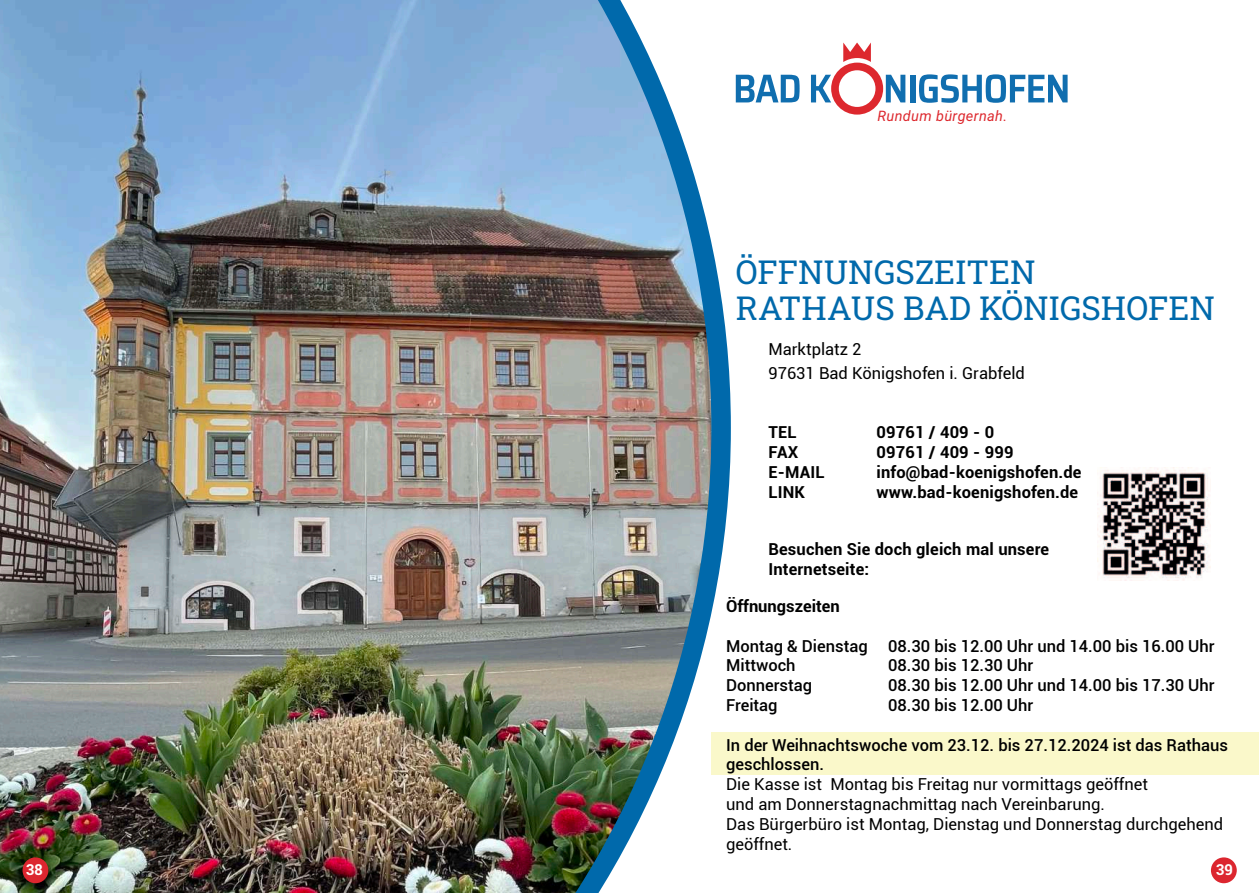
<style>
.page{position:relative;width:1259px;height:893px;background:#fff}
.page>*{position:absolute;margin:0;border:0;box-sizing:border-box;transform-origin:0 0}
.t1{font:33px/36px "Roboto Slab";color:#0069ab}
.t2{font:500 16.5px/19.8px "Roboto";color:#000001}
.t3{font:16.5px/19.8px "Roboto";color:#000}
.t4{font:700 16.5px/19.8px "Roboto";letter-spacing:.01em;color:#000}
.t5{font:700 15px "Roboto Slab";color:#fff}
.t6{font:italic 14.4px "Roboto";letter-spacing:.025em;color:#dd282e}
</style>
<div class="page">
<div style="left:711px;top:732px;width:548px;height:43px;background:#faf8ca"></div>
<img style="left:0;top:0;width:731px;height:893px">
<img style="left:1097px;top:468px;width:113px;height:112px">
<svg style="left:736px;top:75px;width:63px;height:27px"></svg>
<div style="left:910px;top:75px;width:5px;height:27px;background:#106eaf"></div>
<svg style="left:919px;top:74px;width:148px;height:29px"></svg>
<svg style="left:811px;top:43px;width:94px;height:72px"></svg>
<div style="left:23px;top:857px;width:25px;height:26px;background:#dc262f;border-radius:50%"></div>
<div style="left:1211px;top:857px;width:25px;height:26px;background:#dc262f;border-radius:50%"></div>
<p class="t6" style="left:877px;top:110px;width:131px">Rundum bürgernah.</p>
<h1 class="t1" style="left:736px;top:257px;width:481px">ÖFFNUNGSZEITEN<br>RATHAUS BAD KÖNIGSHOFEN</h1>
<p class="t3" style="left:768px;top:338px;width:258px;line-height:24px">Marktplatz 2<br>97631 Bad Königshofen i. Grabfeld</p>
<p class="t4" style="left:768px;top:423px;width:30px">TEL</p>
<p class="t4" style="left:876px;top:423px;width:119px">09761 / 409 - 0</p>
<p class="t4" style="left:768px;top:443px;width:32px">FAX</p>
<p class="t4" style="left:876px;top:443px;width:139px">09761 / 409 - 999</p>
<p class="t4" style="left:768px;top:463px;width:58px">E-MAIL</p>
<p class="t4" style="left:876px;top:463px;width:207px">info@bad-koenigshofen.de</p>
<p class="t4" style="left:768px;top:483px;width:38px">LINK</p>
<p class="t4" style="left:876px;top:483px;width:203px">www.bad-koenigshofen.de</p>
<p class="t4" style="left:768px;top:541px;width:282px">Besuchen Sie doch gleich mal unsere<br>Internetseite:</p>
<p class="t4" style="left:726px;top:597px;width:115px">Öffnungszeiten</p>
<p class="t2" style="left:726px;top:637px;width:490px">Montag &amp; Dienstag 08.30 bis 12.00 Uhr und 14.00 bis 16.00 Uhr<br>Mittwoch</p>
<p class="t2" style="left:888px;top:657px;width:147px">08.30 bis 12.30 Uhr</p>
<p class="t2" style="left:726px;top:677px;width:88px">Donnerstag</p>
<p class="t2" style="left:888px;top:677px;width:328px">08.30 bis 12.00 Uhr und 14.00 bis 17.30 Uhr</p>
<p class="t2" style="left:726px;top:696px;width:53px">Freitag</p>
<p class="t2" style="left:888px;top:696px;width:147px">08.30 bis 12.00 Uhr</p>
<p class="t2" style="left:726px;top:736px;width:503px">In der Weihnachtswoche vom 23.12. bis 27.12.2024 ist das Rathaus geschlossen.</p>
<p class="t3" style="left:726px;top:775px;width:498px">Die Kasse ist Montag bis Freitag nur vormittags geöffnet<br>und am Donnerstagnachmittag nach Vereinbarung.<br>Das Bürgerbüro ist Montag, Dienstag und Donnerstag durchgehend geöffnet.</p>
<p class="t5" style="left:26px;top:863px;width:18px">38</p>
<p class="t5" style="left:1216px;top:863px;width:18px">39</p>
</div>
